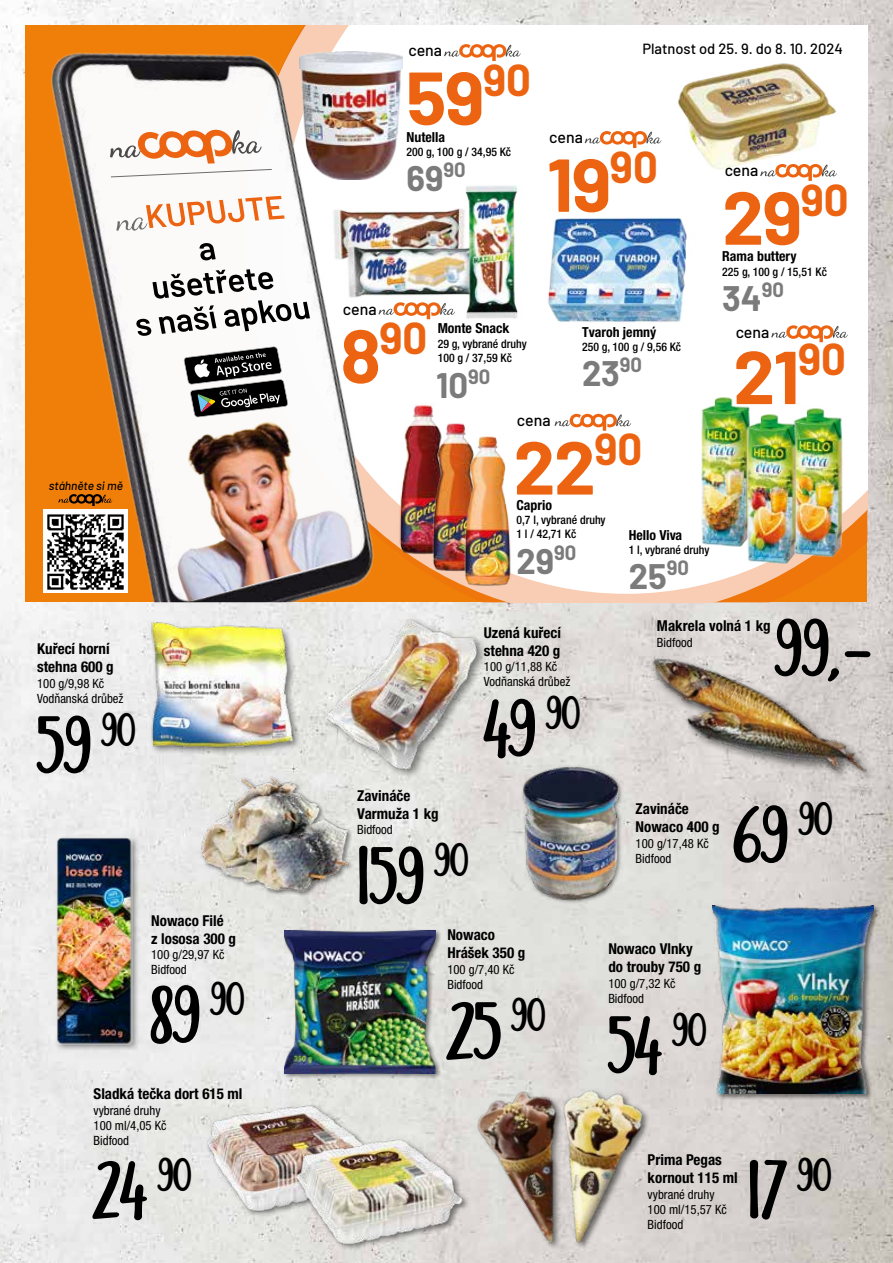
<style>
.page{position:relative;width:893px;height:1263px;background:#fff}
.page>*{position:absolute;margin:0;border:0;box-sizing:border-box;transform-origin:0 0}
.t1{font:700 82.5px "Nuit";color:#000}
.t2{font:700 74.7px "Barlow";letter-spacing:-.02em;color:#ec6411}
.t3{font:700 43.65px "Barlow";color:#ec6411}
.t4{font:700 34.65px "Barlow";color:#7c7b7b}
.t5{font:500 15.9px "Barlow";color:#000}
.t6{font:700 condensed 15px/18px "Helvetica Neue LT Pro";color:#000}
.t7{font:500 14.7px "Barlow";color:#000}
.t8{font:700 condensed 13.8px "Helvetica Neue LT Pro";color:#000}
.t9{font:condensed 12.75px/15.3px "Helvetica Neue LT Pro";color:#000}
.t10{font:italic 500 12px "Barlow";color:#000}
.t11{font:500 condensed 11.85px/14.1px "Helvetica Neue LT Pro";color:#000}
.s1{font-size:74.7px}
</style>
<div class="page">
<img style="left:0;top:0;width:893px;height:1263px">
<svg style="left:835px;top:26px;width:32px;height:510px"></svg>
<img style="left:26px;top:26px;width:809px;height:576px">
<svg style="left:110px;top:130px;width:162px;height:47px"></svg>
<svg style="left:136px;top:269px;width:174px;height:67px"></svg>
<svg style="left:199px;top:243px;width:17px;height:17px"></svg>
<svg style="left:116px;top:196px;width:169px;height:35px"></svg>
<img style="left:91px;top:391px;width:287px;height:211px">
<svg style="left:183px;top:346px;width:105px;height:72px"></svg>
<svg style="left:378px;top:302px;width:77px;height:17px"></svg>
<svg style="left:771px;top:325px;width:77px;height:17px"></svg>
<svg style="left:444px;top:44px;width:77px;height:17px"></svg>
<svg style="left:554px;top:414px;width:77px;height:17px"></svg>
<svg style="left:585px;top:131px;width:76px;height:17px"></svg>
<img style="left:543px;top:213px;width:152px;height:116px">
<img style="left:299px;top:51px;width:104px;height:128px">
<img style="left:690px;top:395px;width:70px;height:141px">
<img style="left:782px;top:405px;width:71px;height:131px">
<img style="left:387px;top:392px;width:72px;height:172px">
<img style="left:420px;top:410px;width:72px;height:155px">
<img style="left:451px;top:423px;width:73px;height:142px">
<img style="left:668px;top:62px;width:180px;height:109px">
<img style="left:329px;top:207px;width:132px;height:55px">
<img style="left:344px;top:242px;width:117px;height:59px">
<img style="left:736px;top:411px;width:71px;height:125px">
<svg style="left:760px;top:164px;width:77px;height:17px"></svg>
<img style="left:461px;top:184px;width:61px;height:135px">
<div style="left:53px;top:835px;width:87px;height:217px;background:#000;opacity:.49"></div>
<img style="left:55px;top:836px;width:78px;height:208px">
<div style="left:283px;top:929px;width:158px;height:150px;background:#000;opacity:.49"></div>
<img style="left:284px;top:930px;width:151px;height:143px">
<img style="left:191px;top:1083px;width:198px;height:151px">
<img style="left:281px;top:1118px;width:115px;height:145px">
<img style="left:396px;top:1051px;width:230px;height:212px">
<img style="left:480px;top:1052px;width:192px;height:208px">
<img style="left:101px;top:550px;width:232px;height:256px">
<img style="left:292px;top:565px;width:252px;height:217px">
<div style="left:711px;top:904px;width:169px;height:195px;background:#000;opacity:.49"></div>
<img style="left:712px;top:905px;width:162px;height:188px">
<img style="left:496px;top:748px;width:146px;height:169px">
<img style="left:188px;top:751px;width:173px;height:173px">
<img style="left:607px;top:536px;width:286px;height:295px">
<p class="t5" style="left:408px;top:39px;width:35px">cena</p>
<h2 class="t2" style="left:406px;top:43px;width:126px">59<sup>90</sup></h2>
<p class="t7" style="left:642px;top:38px;width:202px">Platnost od 25. 9. do 8. 10. 2024</p>
<p class="t10" style="left:49px;top:477px;width:76px">stáhněte si mě</p>
<p class="t6" style="left:37px;top:640px;width:78px">Kuřecí horní stehna 600 g</p>
<p class="t9" style="left:37px;top:675px;width:88px">100 g/9,98 Kč<br>Vodňanská drůbež</p>
<h1 class="t1" style="left:37px;top:696px;width:100px">59 <sup>90</sup></h1>
<p class="t6" style="left:151px;top:911px;width:86px">Nowaco Filé<br>z lososa 300 g</p>
<p class="t9" style="left:151px;top:947px;width:75px">100 g/29,97 Kč<br>Bidfood</p>
<h1 class="t1" style="left:151px;top:966px;width:95px">89 <sup>90</sup></h1>
<p class="t6" style="left:94px;top:1085px;width:150px">Sladká tečka dort 615 ml</p>
<p class="t9" style="left:94px;top:1102px;width:75px">vybrané druhy<br>100 ml/4,05 Kč<br>Bidfood</p>
<p class="t8" style="left:406px;top:129px;width:40px">Nutella</p>
<p class="t11" style="left:406px;top:145px;width:106px">200 g, 100 g / 34,95 Kč</p>
<h3 class="t4" style="left:406px;top:153px;width:61px">69<sup>90</sup></h3>
<h2 class="t2" style="left:547px;top:130px;width:113px">19<sup>90</sup></h2>
<p class="t5" style="left:549px;top:126px;width:35px">cena</p>
<p class="t5" style="left:343px;top:297px;width:35px">cena</p>
<h3 class="t3" style="left:340px;top:306px;width:88px"><span class="s1">8</span>90</h3>
<p class="t8" style="left:438px;top:320px;width:73px">Monte Snack</p>
<p class="t11" style="left:438px;top:336px;width:91px">29 g, vybrané druhy<br>100 g / 37,59 Kč</p>
<h3 class="t4" style="left:436px;top:360px;width:56px">10<sup>90</sup></h3>
<p class="t5" style="left:517px;top:409px;width:35px">cena</p>
<p class="t8" style="left:582px;top:323px;width:76px">Tvaroh jemný</p>
<p class="t11" style="left:582px;top:339px;width:100px">250 g, 100 g / 9,56 Kč</p>
<h3 class="t4" style="left:582px;top:348px;width:61px">23<sup>90</sup></h3>
<h2 class="t2" style="left:514px;top:412px;width:130px">22<sup>90</sup></h2>
<p class="t8" style="left:516px;top:497px;width:37px">Caprio</p>
<p class="t11" style="left:516px;top:513px;width:91px">0,7 l, vybrané druhy<br>1 l / 42,71 Kč</p>
<h3 class="t4" style="left:516px;top:535px;width:62px">29<sup>90</sup></h3>
<p class="t8" style="left:629px;top:526px;width:55px">Hello Viva</p>
<p class="t11" style="left:629px;top:542px;width:82px">1 l, vybrané druhy</p>
<h3 class="t4" style="left:629px;top:551px;width:62px">25<sup>90</sup></h3>
<p class="t5" style="left:725px;top:159px;width:35px">cena</p>
<h2 class="t2" style="left:722px;top:163px;width:128px">29<sup>90</sup></h2>
<p class="t8" style="left:722px;top:248px;width:76px">Rama buttery</p>
<p class="t11" style="left:722px;top:264px;width:106px">225 g, 100 g / 15,51 Kč</p>
<h3 class="t4" style="left:722px;top:272px;width:63px">34<sup>90</sup></h3>
<p class="t5" style="left:736px;top:320px;width:35px">cena</p>
<h2 class="t2" style="left:733px;top:322px;width:114px">21<sup>90</sup></h2>
<p class="t6" style="left:484px;top:623px;width:79px">Uzená kuřecí stehna 420 g</p>
<p class="t9" style="left:484px;top:659px;width:88px">100 g/11,88 Kč<br>Vodňanská drůbež</p>
<p class="t6" style="left:357px;top:787px;width:83px">Zavináče<br>Varmuža 1 kg</p>
<p class="t9" style="left:357px;top:822px;width:37px">Bidfood</p>
<h1 class="t1" style="left:357px;top:827px;width:113px">159 <sup>90</sup></h1>
<h1 class="t1" style="left:484px;top:679px;width:98px">49 <sup>90</sup></h1>
<p class="t6" style="left:447px;top:926px;width:79px">Nowaco<br>Hrášek 350 g</p>
<p class="t9" style="left:447px;top:961px;width:69px">100 g/7,40 Kč<br>Bidfood</p>
<h1 class="t1" style="left:447px;top:982px;width:99px">25 <sup>90</sup></h1>
<h1 class="t1" style="left:775px;top:599px;width:102px">99,-</h1>
<p class="t6" style="left:657px;top:617px;width:115px">Makrela volná 1 kg</p>
<p class="t9" style="left:657px;top:634px;width:37px">Bidfood</p>
<p class="t6" style="left:636px;top:800px;width:86px">Zavináče<br>Nowaco 400 g</p>
<p class="t9" style="left:636px;top:835px;width:75px">100 g/17,48 Kč<br>Bidfood</p>
<h1 class="t1" style="left:734px;top:786px;width:100px">69 <sup>90</sup></h1>
<p class="t6" style="left:608px;top:940px;width:94px">Nowaco Vlnky do trouby 750 g</p>
<p class="t9" style="left:608px;top:975px;width:69px">100 g/7,32 Kč<br>Bidfood</p>
<h1 class="t1" style="left:608px;top:996px;width:99px">54 <sup>90</sup></h1>
<p class="t6" style="left:648px;top:1151px;width:92px">Prima Pegas kornout 115 ml</p>
<p class="t9" style="left:648px;top:1186px;width:81px">vybrané druhy<br>100 ml/15,57 Kč<br>Bidfood</p>
<h1 class="t1" style="left:94px;top:1141px;width:99px">24 <sup>90</sup></h1>
<h1 class="t1" style="left:748px;top:1141px;width:85px">17 <sup>90</sup></h1>
</div>
